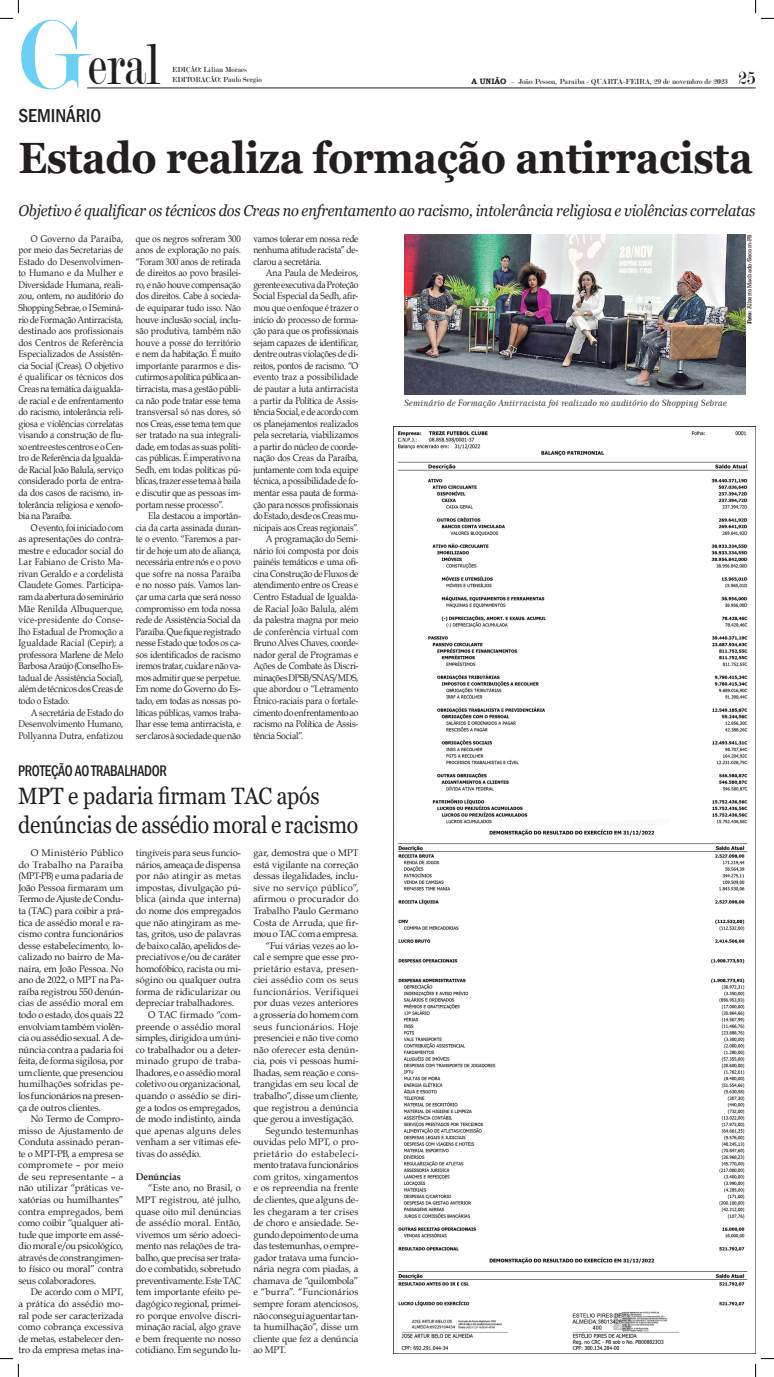
<style>
.page{position:relative;width:774px;height:1377px;background:#fff}
.page>*{position:absolute;margin:0;border:0;box-sizing:border-box;transform-origin:0 0}
.t1{font:61.25px "Modern";color:#231f20;scale:.75 1}
.t2{font:700 43.75px "Georgia";letter-spacing:-.01em;color:#231f20;scale:.91 1}
.t3{font:23.62px "Georgia";letter-spacing:-.01em;color:#231f20;scale:.9 1}
.t4{font:500 condensed 19.25px "Franklin Gothic";color:#231f20}
.t5{font:19.25px "Modern";color:#231f20}
.t6{font:italic 15.75px "Georgia";letter-spacing:-.01em;color:#231f20;scale:.92 1}
._1_-_Chapeu_Manchete{font:500 condensed 15.75px "Franklin Gothic";letter-spacing:-.02em;color:#231f20;scale:.9 1}
._0_-_Textos{font:9.62px/11.5px "Book Antiqua";letter-spacing:-.015em;color:#231f20;text-align:justify;scale:.9 1}
._0_-_Textos-2{font:9.62px/11.5px "Book Antiqua";letter-spacing:-.015em;color:#231f20;text-align:justify}
._0_-_Textos-3{font:700 9.62px "Book Antiqua";letter-spacing:-.005em;color:#231f20}
.t7{font:8.75px "Century 751 BT Italic B";color:#231f20}
.t8{font:7.88px "Modern";color:#231f20}
.t9{font:7.88px "Modern";color:#231f20;scale:.95 1}
.t10{font:6.12px "Rockwell";letter-spacing:-.01em;color:#231f20;scale:.95 1}
.s1{font-size:105px;color:#6bcff6}
.s2{font-family:"Bookman Old Style";font-weight:700}
.s3{font-weight:700}
</style>
<div class="page">
<hr style="left:87px;top:88px;width:668px;height:1px;background:#231f20">
<img style="left:393px;top:426px;width:362px;height:927px">
<img style="left:404px;top:235px;width:341px;height:159px">
<svg style="left:0;top:0;width:19px;height:19px"></svg>
<svg style="left:0;top:1358px;width:19px;height:18px"></svg>
<svg style="left:755px;top:0;width:18px;height:19px"></svg>
<svg style="left:755px;top:1358px;width:18px;height:18px"></svg>
<p class="t1" style="left:18px;top:34px;width:191px"><span class="s1">G</span>eral</p>
<p class="t4" style="left:18px;top:103px;width:84px">SEMINÁRIO</p>
<p class="t9" style="left:172px;top:66px;width:80px">EDIÇÃO: Lílian Moraes</p>
<p class="t9" style="left:172px;top:75px;width:96px">EDITORAÇÃO: Paulo Sergio</p>
<p class="t8" style="left:471px;top:78px;width:258px"><span class="s2">A UNIÃO</span> – João Pessoa, Paraíba - QUARTA-FEIRA, 29 de novembro de 2023</p>
<p class="t5" style="left:738px;top:68px;width:19px">25</p>
<p class="t2" style="left:18px;top:130px;width:808px">Estado realiza formação antirracista</p>
<p class="t6" style="left:18px;top:200px;width:802px">Objetivo é qualificar os técnicos dos Creas no enfrentamento ao racismo, intolerância religiosa e violências correlatas</p>
<p class="_0_-_Textos" style="left:18px;top:232px;width:118px;text-indent:12px">O Governo da Paraíba, por meio das Secretarias de Estado do Desenvolvimen&shy;to Humano e da Mulher e Diversidade Humana, reali&shy;zou, ontem, no auditório do Shopping Sebrae, o I Seminá&shy;rio de Formação Antirracista, destinado aos profissionais dos Centros de Referência Especializados de Assistên&shy;cia Social (Creas). O objetivo é qualificar os técnicos dos Creas na temática da igualda&shy;de racial e de enfrentamento do racismo, intolerância reli&shy;giosa e violências correlatas visando a construção de flu&shy;xo entre estes centros e o Cen&shy;tro de Referência da Igualda&shy;de Racial João Balula, serviço considerado porta de entra&shy;da dos casos de racismo, in&shy;tolerância religiosa e xenofo&shy;bia na Paraíba.</p>
<p class="_0_-_Textos" style="left:18px;top:521px;width:118px;text-indent:12px">O evento, foi iniciado com as apresentações do contra&shy;mestre e educador social do Lar Fabiano de Cristo Ma&shy;rivan Geraldo e a cordelista Claudete Gomes. Participa&shy;ram da abertura do seminário Mãe Renilda Albuquerque, vice-presidente do Conse&shy;lho Estadual de Promoção a Igualdade Racial (Cepir); a professora Marlene de Melo Barbosa Araújo (Conselho Es&shy;tadual de Assistência Social), além de técnicos dos Creas de todo o Estado.</p>
<p class="_0_-_Textos" style="left:18px;top:706px;width:118px;text-indent:12px">A secretária de Estado do Desenvolvimento Humano, Pollyanna Dutra, enfatizou</p>
<p class="_0_-_Textos" style="left:136px;top:232px;width:118px">que os negros sofreram 300 anos de exploração no país. “Foram 300 anos de retirada de direitos ao povo brasilei&shy;ro, e não houve compensação dos direitos. Cabe à socieda&shy;de equiparar tudo isso. Não houve inclusão social, inclu&shy;são produtiva, também não houve a posse do território e nem da habitação. É muito importante pararmos e dis&shy;cutirmos a política pública an&shy;tirracista, mas a gestão públi&shy;ca não pode tratar esse tema transversal só nas dores, só nos Creas, esse tema tem que ser tratado na sua integrali&shy;dade, em todas as suas políti&shy;cas públicas. É imperativo na Sedh, em todas políticas pú&shy;blicas, trazer esse tema à baila e discutir que as pessoas im&shy;portam nesse processo”.</p>
<p class="_0_-_Textos" style="left:136px;top:509px;width:118px;text-indent:12px">Ela destacou a importân&shy;cia da carta assinada duran&shy;te o evento. “Faremos a par&shy;tir de hoje um ato de aliança, necessária entre nós e o povo que sofre na nossa Paraíba e no nosso país. Vamos lan&shy;çar uma carta que será nosso compromisso em toda nossa rede de Assistência Social da Paraíba. Que fique registrado nesse Estado que todos os ca&shy;sos identificados de racismo iremos tratar, cuidar e não va&shy;mos admitir que se perpetue.<br>Em nome do Governo do Es&shy;tado, em todas as nossas po&shy;líticas públicas, vamos traba&shy;lhar esse tema antirracista, e ser claros à sociedade que não</p>
<p class="_1_-_Chapeu_Manchete" style="left:18px;top:760px;width:167px">PROTEÇÃO AO TRABALHADOR</p>
<p class="_0_-_Textos" style="left:253px;top:232px;width:118px">vamos tolerar em nossa rede nenhuma atitude racista” de&shy;clarou a secretária.</p>
<p class="_0_-_Textos" style="left:253px;top:267px;width:118px;text-indent:12px">Ana Paula de Medeiros, gerente executiva da Proteção Social Especial da Sedh, afir&shy;mou que o enfoque é trazer o início do processo de forma&shy;ção para que os profissionais sejam capazes de identificar, dentre outras violações de di&shy;reitos, pontos de racismo. “O evento traz a possibilidade de pautar a luta antirracista a partir da Política de Assis&shy;tência Social, e de acordo com os planejamentos realizados pela secretaria, viabilizamos a partir do núcleo de coorde&shy;nação dos Creas da Paraíba, juntamente com toda equipe técnica, a possibilidade de fo&shy;mentar essa pauta de forma&shy;ção para nossos profissionais do Estado, desde os Creas mu&shy;nicipais aos Creas regionais”.</p>
<p class="_0_-_Textos" style="left:253px;top:533px;width:118px;text-indent:12px">A programação do Semi&shy;nário foi composta por dois painéis temáticos e uma ofi&shy;cina Construção de Fluxos de atendimento entre os Creas e Centro Estadual de Igualda&shy;de Racial João Balula, além da palestra magna por meio de conferência virtual com Bruno Alves Chaves, coorde&shy;nador geral de Programas e Ações de Combate às Discri&shy;minações DPSB/SNAS/MDS, que abordou o “Letramento Étnico-raciais para o fortale&shy;cimento do enfrentamento ao racismo na Política de Assis&shy;tência Social”.</p>
<p class="t3" style="left:18px;top:781px;width:336px">MPT e padaria firmam TAC após</p>
<p class="t3" style="left:18px;top:810px;width:379px">denúncias de assédio moral e racismo</p>
<p class="_0_-_Textos-2" style="left:18px;top:846px;width:107px;text-indent:12px">O Ministério Público do Trabalho na Paraíba (MPT-PB) e uma padaria de João Pessoa firmaram um Termo de Ajuste de Condu&shy;ta (TAC) para coibir a prá&shy;tica de assédio moral e ra&shy;cismo contra funcionários desse estabelecimento, lo&shy;calizado no bairro de Ma&shy;naíra, em João Pessoa. No ano de 2022, o MPT na Pa&shy;raíba registrou 550 denún&shy;cias de assédio moral em todo o estado, dos quais 22 envolviam também violên&shy;cia ou assédio sexual. A de&shy;núncia contra a padaria foi feita, de forma sigilosa, por um cliente, que presenciou humilhações sofridas pe&shy;los funcionários na presen&shy;ça de outros clientes.</p>
<p class="_0_-_Textos-2" style="left:18px;top:1112px;width:107px;text-indent:12px">No Termo de Compro&shy;misso de Ajustamento de Conduta assinado peran&shy;te o MPT-PB, a empresa se compromete – por meio de seu representante – a não utilizar “práticas ve&shy;xatórias ou humilhantes” contra empregados, bem como coibir “qualquer ati&shy;tude que importe em assé&shy;dio moral e/ou psicológico, através de constrangimen&shy;to físico ou moral” contra seus colaboradores.</p>
<p class="_0_-_Textos-2" style="left:18px;top:1285px;width:107px;text-indent:12px">De acordo com o MPT, a prática do assédio mo&shy;ral pode ser caracterizada como cobrança excessiva de metas, estabelecer den&shy;tro da empresa metas ina-</p>
<p class="_0_-_Textos-2" style="left:136px;top:846px;width:107px">tingíveis para seus funcio&shy;nários, ameaça de dispensa por não atingir as metas impostas, divulgação pú&shy;blica (ainda que interna) do nome dos empregados que não atingiram as me&shy;tas, gritos, uso de palavras de baixo calão, apelidos de&shy;preciativos e/ou de caráter homofóbico, racista ou mi&shy;sógino ou qualquer outra forma de ridicularizar ou depreciar trabalhadores.</p>
<p class="_0_-_Textos-2" style="left:136px;top:1008px;width:107px;text-indent:12px">O TAC firmado “com&shy;preende o assédio moral simples, dirigido a um úni&shy;co trabalhador ou a deter&shy;minado grupo de traba&shy;lhadores, e o assédio moral coletivo ou organizacional, quando o assédio se diri&shy;ge a todos os empregados, de modo indistinto, ainda que apenas alguns deles venham a ser vítimas efe&shy;tivas do assédio.</p>
<p class="_0_-_Textos-3" style="left:136px;top:1169px;width:47px">Denúncias</p>
<p class="_0_-_Textos-2" style="left:136px;top:1181px;width:107px;text-indent:12px">“Este ano, no Brasil, o MPT registrou, até julho, quase oito mil denúncias de assédio moral. Então, vivemos um sério adoeci&shy;mento nas relações de tra&shy;balho, que precisa ser trata&shy;do e combatido, sobretudo preventivamente. Este TAC tem importante efeito pe&shy;dagógico regional, primei&shy;ro porque envolve discri&shy;minação racial, algo grave e bem frequente no nosso cotidiano. Em segundo lu-</p>
<p class="_0_-_Textos-2" style="left:253px;top:846px;width:107px">gar, demostra que o MPT está vigilante na correção dessas ilegalidades, inclu&shy;sive no serviço público”, afirmou o procurador do Trabalho Paulo Germano Costa de Arruda, que fir&shy;mou o TAC com a empresa.</p>
<p class="_0_-_Textos-2" style="left:253px;top:939px;width:107px;text-indent:12px">“Fui várias vezes ao lo&shy;cal e sempre que esse pro&shy;prietário estava, presen&shy;ciei assédio com os seus funcionários. Verifiquei por duas vezes anteriores a grosseria do homem com seus funcionários. Hoje presenciei e não tive como não oferecer esta denún&shy;cia, pois vi pessoas humi&shy;lhadas, sem reação e cons&shy;trangidas em seu local de trabalho”, disse um cliente, que registrou a denúncia que gerou a investigação.</p>
<p class="_0_-_Textos-2" style="left:253px;top:1124px;width:107px;text-indent:12px">Segundo testemunhas ouvidas pelo MPT, o pro&shy;prietário do estabeleci&shy;mento tratava funcionários com gritos, xingamentos e os repreendia na frente de clientes, que alguns de&shy;les chegaram a ter crises de choro e ansiedade. Se&shy;gundo depoimento de uma das testemunhas, o empre&shy;gador tratava uma funcio&shy;nária negra com piadas, a chamava de “quilombola” e “burra”. “Funcionários sempre foram atenciosos, não consegui aguentar tan&shy;ta humilhação”, disse um cliente que fez a denúncia ao MPT.</p>
<p class="t10" style="left:745px;top:324px;width:96px;rotate:-90deg"><span class="s3">Foto:</span> Alberto Machado/Secom-PB</p>
<p class="t7" style="left:404px;top:397px;width:324px">Seminário de Formação Antirracista foi realizado no auditório do Shopping Sebrae</p>
</div>
